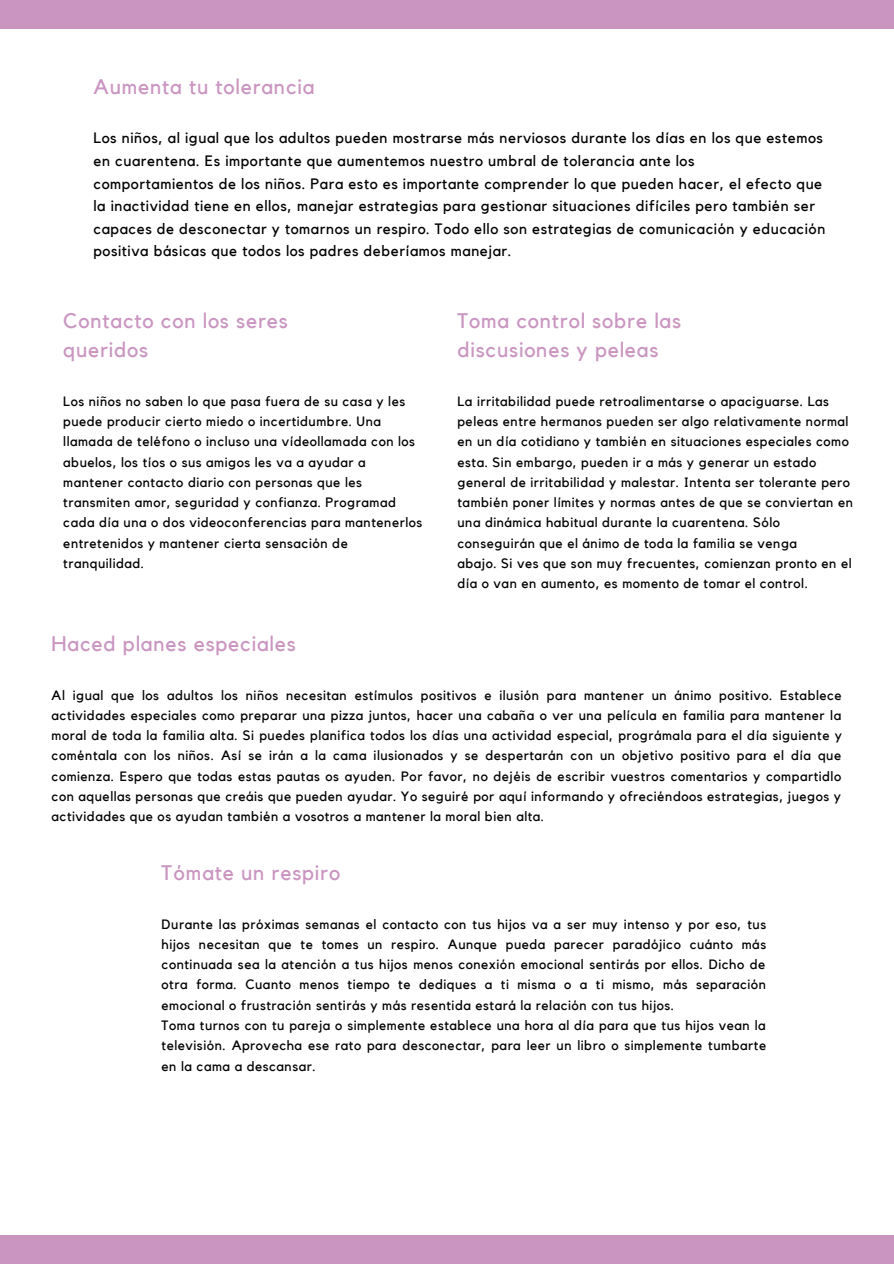
<style>
.page{position:relative;width:894px;height:1264px;background:#fff}
.page>*{position:absolute;margin:0;border:0;box-sizing:border-box;transform-origin:0 0}
.t1{font:21px/28.2px "Kollektif";letter-spacing:.04em;color:#ca96c1}
.t2{font:15px/22.5px "Kollektif";letter-spacing:.04em;color:#000}
.t3{font:13.5px/20.2px "Kollektif";letter-spacing:.04em;color:#000}
</style>
<div class="page">
<div style="left:0;top:0;width:893px;height:29px;background:#ca96c1"></div>
<div style="left:0;top:1234px;width:893px;height:29px;background:#ca96c1"></div>
<h1 class="t1" style="left:93px;top:73px;width:222px">Aumenta tu tolerancia</h1>
<p class="t2" style="left:93px;top:128px;width:733px">Los niños, al igual que los adultos pueden mostrarse más nerviosos durante los días en los que estemos en cuarentena. Es importante que aumentemos nuestro umbral de tolerancia ante los<br>comportamientos de los niños. Para esto es importante comprender lo que pueden hacer, el efecto que la inactividad tiene en ellos, manejar estrategias para gestionar situaciones difíciles pero también ser capaces de desconectar y tomarnos un respiro. Todo ello son estrategias de comunicación y educación positiva básicas que todos los padres deberíamos manejar.</p>
<h1 class="t1" style="left:63px;top:308px;width:226px">Contacto con los seres queridos</h1>
<p class="t3" style="left:63px;top:391px;width:360px">Los niños no saben lo que pasa fuera de su casa y les puede producir cierto miedo o incertidumbre. Una llamada de teléfono o incluso una vídeollamada con los abuelos, los tíos o sus amigos les va a ayudar a mantener contacto diario con personas que les transmiten amor, seguridad y confianza. Programad cada día una o dos videoconferencias para mantenerlos entretenidos y mantener cierta sensación de tranquilidad.</p>
<h1 class="t1" style="left:457px;top:308px;width:225px">Toma control sobre las discusiones y peleas</h1>
<p class="t3" style="left:457px;top:391px;width:397px">La irritabilidad puede retroalimentarse o apaciguarse. Las peleas entre hermanos pueden ser algo relativamente normal en un día cotidiano y también en situaciones especiales como esta. Sin embargo, pueden ir a más y generar un estado general de irritabilidad y malestar. Intenta ser tolerante pero también poner límites y normas antes de que se conviertan en una dinámica habitual durante la cuarentena. Sólo conseguirán que el ánimo de toda la familia se venga<br>abajo. Si ves que son muy frecuentes, comienzan pronto en el día o van en aumento, es momento de tomar el control.</p>
<h1 class="t1" style="left:52px;top:630px;width:245px">Haced planes especiales</h1>
<p class="t3" style="left:52px;top:685px;width:791px;text-align:justify">Al igual que los adultos los niños necesitan estímulos positivos e ilusión para mantener un ánimo positivo. Establece actividades especiales como preparar una pizza juntos, hacer una cabaña o ver una película en familia para mantener la moral de toda la familia alta. Si puedes planifica todos los días una actividad especial, prográmala para el día siguiente y coméntala con los niños. Así se irán a la cama ilusionados y se despertarán con un objetivo positivo para el día que comienza. Espero que todas estas pautas os ayuden. Por favor, no dejéis de escribir vuestros comentarios y compartidlo con aquellas personas que creáis que pueden ayudar. Yo seguiré por aquí informando y ofreciéndoos estrategias, juegos y actividades que os ayudan también a vosotros a mantener la moral bien alta.</p>
<h1 class="t1" style="left:161px;top:859px;width:180px">Tómate un respiro</h1>
<p class="t3" style="left:161px;top:914px;width:606px">Durante las próximas semanas el contacto con tus hijos va a ser muy intenso y por eso, tus hijos necesitan que te tomes un respiro. Aunque pueda parecer paradójico cuánto más continuada sea la atención a tus hijos menos conexión emocional sentirás por ellos. Dicho de otra forma. Cuanto menos tiempo te dediques a ti misma o a ti mismo, más separación emocional o frustración sentirás y más resentida estará la relación con tus hijos.<br>Toma turnos con tu pareja o simplemente establece una hora al día para que tus hijos vean la televisión. Aprovecha ese rato para desconectar, para leer un libro o simplemente tumbarte en la cama a descansar.</p>
</div>
